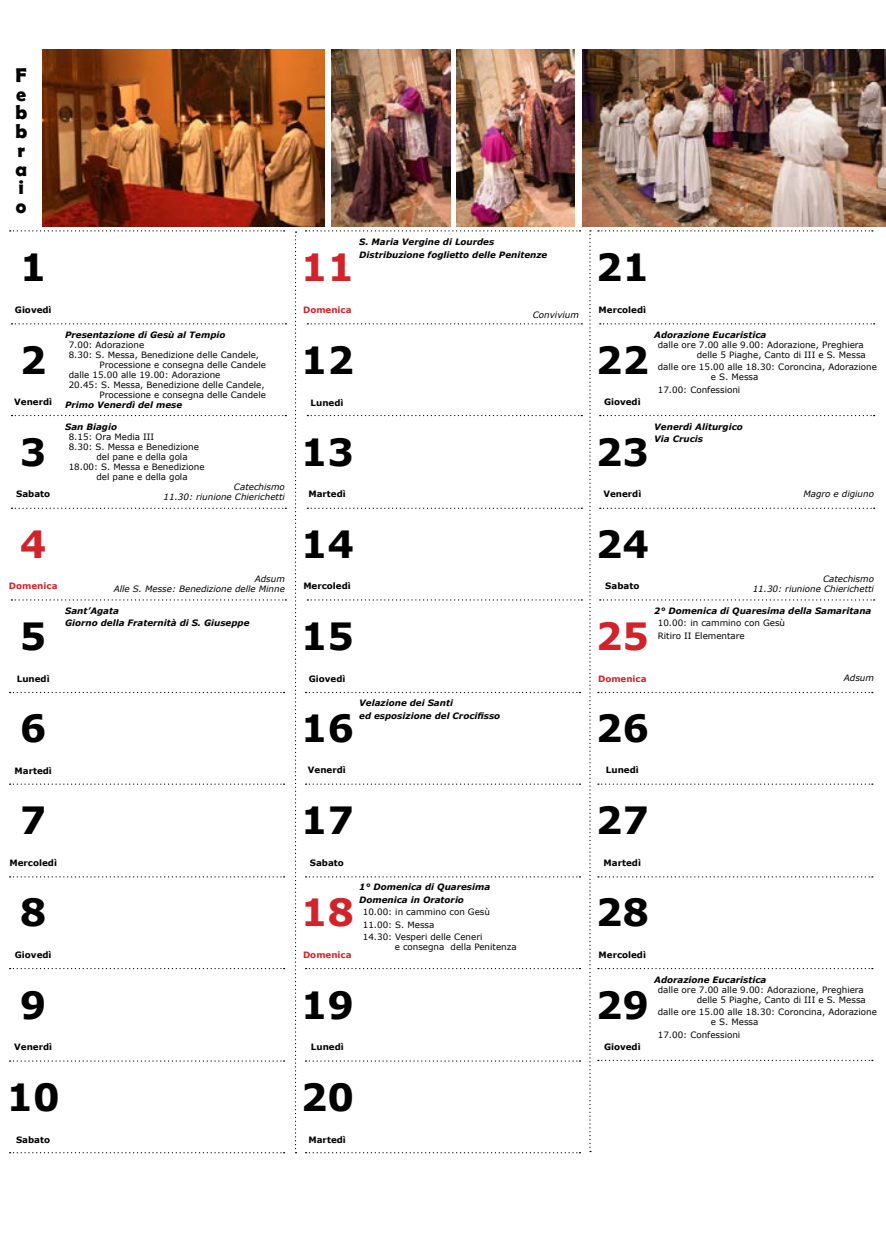
<style>
.page{position:relative;width:886px;height:1251px;background:#fff}
.page>*{position:absolute;margin:0;border:0;box-sizing:border-box;transform-origin:0 0}
.t1{font:700 37.5px "Verdana";color:#000}
.t2{font:700 37.5px "Verdana";color:#d2232a}
.t3{font:700 20px/18.8px "Berlin Sans FB Demi";color:#000}
.t4{font:8.75px/10px "Verdana";color:#000}
.t5{font:italic 700 8.75px/12.5px "Verdana";color:#000}
.t6{font:700 8.75px "Verdana";color:#000}
.t7{font:italic 8.75px/10px "Verdana";color:#000;text-align:right}
.t8{font:700 8.75px "Verdana";color:#d2232a}
</style>
<div class="page">
<svg style="left:11px;top:323px;width:275px;height:1px"></svg>
<svg style="left:295px;top:231px;width:1px;height:922px"></svg>
<svg style="left:589px;top:230px;width:2px;height:922px"></svg>
<svg style="left:11px;top:415px;width:275px;height:1px"></svg>
<svg style="left:11px;top:508px;width:275px;height:1px"></svg>
<svg style="left:11px;top:599px;width:275px;height:1px"></svg>
<svg style="left:10px;top:692px;width:275px;height:1px"></svg>
<svg style="left:10px;top:783px;width:275px;height:2px"></svg>
<svg style="left:10px;top:876px;width:275px;height:1px"></svg>
<svg style="left:10px;top:968px;width:275px;height:1px"></svg>
<svg style="left:10px;top:1060px;width:275px;height:2px"></svg>
<svg style="left:10px;top:1152px;width:275px;height:1px"></svg>
<svg style="left:307px;top:323px;width:275px;height:1px"></svg>
<svg style="left:307px;top:415px;width:275px;height:1px"></svg>
<svg style="left:307px;top:508px;width:275px;height:1px"></svg>
<svg style="left:307px;top:599px;width:275px;height:1px"></svg>
<svg style="left:306px;top:692px;width:274px;height:1px"></svg>
<svg style="left:306px;top:783px;width:274px;height:2px"></svg>
<svg style="left:306px;top:876px;width:274px;height:1px"></svg>
<svg style="left:306px;top:968px;width:274px;height:1px"></svg>
<svg style="left:306px;top:1060px;width:274px;height:2px"></svg>
<svg style="left:306px;top:1152px;width:274px;height:1px"></svg>
<svg style="left:600px;top:323px;width:275px;height:1px"></svg>
<svg style="left:600px;top:415px;width:275px;height:1px"></svg>
<svg style="left:600px;top:508px;width:275px;height:1px"></svg>
<svg style="left:600px;top:599px;width:275px;height:1px"></svg>
<svg style="left:598px;top:692px;width:275px;height:1px"></svg>
<svg style="left:598px;top:783px;width:275px;height:2px"></svg>
<svg style="left:598px;top:876px;width:275px;height:1px"></svg>
<svg style="left:598px;top:968px;width:275px;height:1px"></svg>
<svg style="left:10px;top:230px;width:275px;height:1px"></svg>
<svg style="left:306px;top:230px;width:274px;height:1px"></svg>
<svg style="left:598px;top:230px;width:275px;height:1px"></svg>
<svg style="left:598px;top:1060px;width:275px;height:1px"></svg>
<img style="left:457px;top:50px;width:118px;height:177px">
<img style="left:332px;top:50px;width:118px;height:177px">
<img style="left:43px;top:50px;width:282px;height:177px">
<img style="left:582px;top:50px;width:304px;height:177px">
<h2 class="t3" style="left:15px;top:65px;width:13px">F e b b r a i o</h2>
<h1 class="t1" style="left:20px;top:241px;width:28px">1</h1>
<h1 class="t2" style="left:301px;top:241px;width:55px">11</h1>
<p class="t5" style="left:359px;top:236px;width:190px">S. Maria Vergine di Lourdes<br>Distribuzione foglietto delle Penitenze</p>
<h1 class="t1" style="left:596px;top:241px;width:55px">21</h1>
<p class="t6" style="left:15px;top:304px;width:38px">Giovedì</p>
<p class="t8" style="left:303px;top:304px;width:50px">Domenica</p>
<p class="t7" style="left:533px;top:310px;width:48px">Convivium</p>
<p class="t6" style="left:599px;top:304px;width:49px">Mercoledì</p>
<h1 class="t1" style="left:20px;top:333px;width:28px">2</h1>
<p class="t6" style="left:14px;top:396px;width:39px">Venerdì</p>
<p class="t5" style="left:65px;top:328px;width:162px">Presentazione di Gesù al Tempio</p>
<p class="t4" style="left:69px;top:339px;width:77px">7.00: Adorazione</p>
<p class="t4" style="left:69px;top:349px;width:192px">8.30: S. Messa, Benedizione delle Candele,</p>
<p class="t4" style="left:99px;top:359px;width:168px">Processione e consegna delle Candele</p>
<p class="t4" style="left:69px;top:369px;width:153px">dalle 15.00 alle 19.00: Adorazione</p>
<p class="t4" style="left:69px;top:379px;width:197px">20.45: S. Messa, Benedizione delle Candele,</p>
<p class="t4" style="left:99px;top:389px;width:168px">Processione e consegna delle Candele</p>
<p class="t5" style="left:65px;top:398px;width:118px">Primo Venerdì del mese</p>
<h1 class="t1" style="left:301px;top:333px;width:55px">12</h1>
<p class="t6" style="left:311px;top:396px;width:34px">Lunedì</p>
<p class="t5" style="left:654px;top:328px;width:114px">Adorazione Eucaristica</p>
<p class="t4" style="left:658px;top:339px;width:209px;text-align:right">dalle ore 7.00 alle 9.00: Adorazione, Preghiera delle 5 Piaghe, Canto di III e S. Messa</p>
<p class="t4" style="left:711px;top:362px;width:167px;text-indent:-53px">dalle ore 15.00 alle 18.30: Coroncina, Adorazione e S. Messa</p>
<p class="t4" style="left:658px;top:384px;width:84px">17.00: Confessioni</p>
<h1 class="t1" style="left:596px;top:333px;width:55px">22</h1>
<p class="t6" style="left:604px;top:396px;width:38px">Giovedì</p>
<h1 class="t1" style="left:20px;top:425px;width:28px">3</h1>
<p class="t6" style="left:16px;top:488px;width:36px">Sabato</p>
<p class="t5" style="left:65px;top:420px;width:53px">San Biagio</p>
<p class="t4" style="left:69px;top:431px;width:87px">8.15: Ora Media III</p>
<p class="t4" style="left:69px;top:441px;width:132px">8.30: S. Messa e Benedizione</p>
<p class="t4" style="left:96px;top:451px;width:93px">del pane e della gola</p>
<p class="t4" style="left:69px;top:461px;width:137px">18.00: S. Messa e Benedizione</p>
<p class="t4" style="left:96px;top:471px;width:93px">del pane e della gola</p>
<p class="t7" style="left:164px;top:481px;width:123px">Catechismo<br>11.30: riunione Chierichetti</p>
<h1 class="t1" style="left:301px;top:425px;width:55px">13</h1>
<p class="t6" style="left:308px;top:487px;width:39px">Martedì</p>
<h1 class="t1" style="left:596px;top:425px;width:55px">23</h1>
<p class="t5" style="left:654px;top:420px;width:90px">Venerdì Aliturgico<br>Via Crucis</p>
<p class="t6" style="left:603px;top:488px;width:39px">Venerdì</p>
<p class="t7" style="left:803px;top:489px;width:72px">Magro e digiuno</p>
<h1 class="t2" style="left:20px;top:518px;width:28px">4</h1>
<h1 class="t1" style="left:301px;top:518px;width:55px">14</h1>
<h1 class="t1" style="left:596px;top:518px;width:55px">24</h1>
<p class="t8" style="left:9px;top:580px;width:50px">Domenica</p>
<p class="t7" style="left:114px;top:573px;width:173px">Adsum<br>Alle S. Messe: Benedizione delle Minne</p>
<p class="t6" style="left:303px;top:580px;width:49px">Mercoledì</p>
<p class="t6" style="left:605px;top:580px;width:36px">Sabato</p>
<p class="t7" style="left:753px;top:573px;width:123px">Catechismo<br>11.30: riunione Chierichetti</p>
<h1 class="t1" style="left:20px;top:610px;width:28px">5</h1>
<p class="t6" style="left:17px;top:672px;width:34px">Lunedì</p>
<p class="t5" style="left:65px;top:604px;width:186px">Sant’Agata<br>Giorno della Fraternità di S. Giuseppe</p>
<h1 class="t1" style="left:301px;top:610px;width:55px">15</h1>
<p class="t6" style="left:309px;top:672px;width:38px">Giovedì</p>
<p class="t5" style="left:654px;top:604px;width:219px">2° Domenica di Quaresima della Samaritana</p>
<p class="t4" style="left:658px;top:617px;width:129px;line-height:12.5px">10.00: in cammino con Gesù<br>Ritiro II Elementare</p>
<p class="t7" style="left:844px;top:673px;width:32px">Adsum</p>
<h1 class="t2" style="left:596px;top:610px;width:55px">25</h1>
<p class="t8" style="left:598px;top:672px;width:50px">Domenica</p>
<h1 class="t1" style="left:20px;top:702px;width:28px">6</h1>
<p class="t5" style="left:359px;top:696px;width:142px">Velazione dei Santi<br>ed esposizione del Crocifisso</p>
<h1 class="t1" style="left:301px;top:702px;width:55px">16</h1>
<h1 class="t1" style="left:596px;top:702px;width:55px">26</h1>
<p class="t6" style="left:15px;top:764px;width:39px">Martedì</p>
<p class="t6" style="left:308px;top:764px;width:39px">Venerdì</p>
<p class="t6" style="left:606px;top:764px;width:34px">Lunedì</p>
<h1 class="t1" style="left:20px;top:794px;width:28px">7</h1>
<h1 class="t1" style="left:301px;top:794px;width:55px">17</h1>
<h1 class="t1" style="left:596px;top:794px;width:55px">27</h1>
<p class="t6" style="left:9px;top:856px;width:49px">Mercoledì</p>
<p class="t6" style="left:310px;top:857px;width:36px">Sabato</p>
<p class="t6" style="left:604px;top:856px;width:39px">Martedì</p>
<h1 class="t1" style="left:20px;top:886px;width:28px">8</h1>
<p class="t6" style="left:15px;top:948px;width:38px">Giovedì</p>
<p class="t5" style="left:359px;top:881px;width:132px">1° Domenica di Quaresima<br>Domenica in Oratorio</p>
<p class="t4" style="left:363px;top:906px;width:129px;line-height:12.5px">10.00: in cammino con Gesù<br>11.00: S. Messa<br>14.30: Vesperi delle Ceneri</p>
<p class="t4" style="left:395px;top:942px;width:123px">e consegna della Penitenza</p>
<h1 class="t2" style="left:301px;top:886px;width:55px">18</h1>
<p class="t8" style="left:303px;top:948px;width:50px">Domenica</p>
<h1 class="t1" style="left:596px;top:886px;width:55px">28</h1>
<p class="t6" style="left:598px;top:948px;width:49px">Mercoledì</p>
<h1 class="t1" style="left:20px;top:978px;width:28px">9</h1>
<h1 class="t1" style="left:301px;top:978px;width:55px">19</h1>
<p class="t5" style="left:654px;top:973px;width:114px">Adorazione Eucaristica</p>
<p class="t4" style="left:658px;top:984px;width:209px;text-align:right">dalle ore 7.00 alle 9.00: Adorazione, Preghiera delle 5 Piaghe, Canto di III e S. Messa</p>
<p class="t4" style="left:711px;top:1007px;width:167px;text-indent:-53px">dalle ore 15.00 alle 18.30: Coroncina, Adorazione e S. Messa</p>
<p class="t4" style="left:658px;top:1029px;width:84px">17.00: Confessioni</p>
<h1 class="t1" style="left:596px;top:978px;width:55px">29</h1>
<p class="t6" style="left:14px;top:1041px;width:39px">Venerdì</p>
<p class="t6" style="left:311px;top:1040px;width:34px">Lunedì</p>
<p class="t6" style="left:604px;top:1040px;width:38px">Giovedì</p>
<h1 class="t1" style="left:7px;top:1070px;width:55px">10</h1>
<h1 class="t1" style="left:301px;top:1070px;width:55px">20</h1>
<p class="t6" style="left:16px;top:1133px;width:36px">Sabato</p>
<p class="t6" style="left:308px;top:1133px;width:39px">Martedì</p>
</div>
